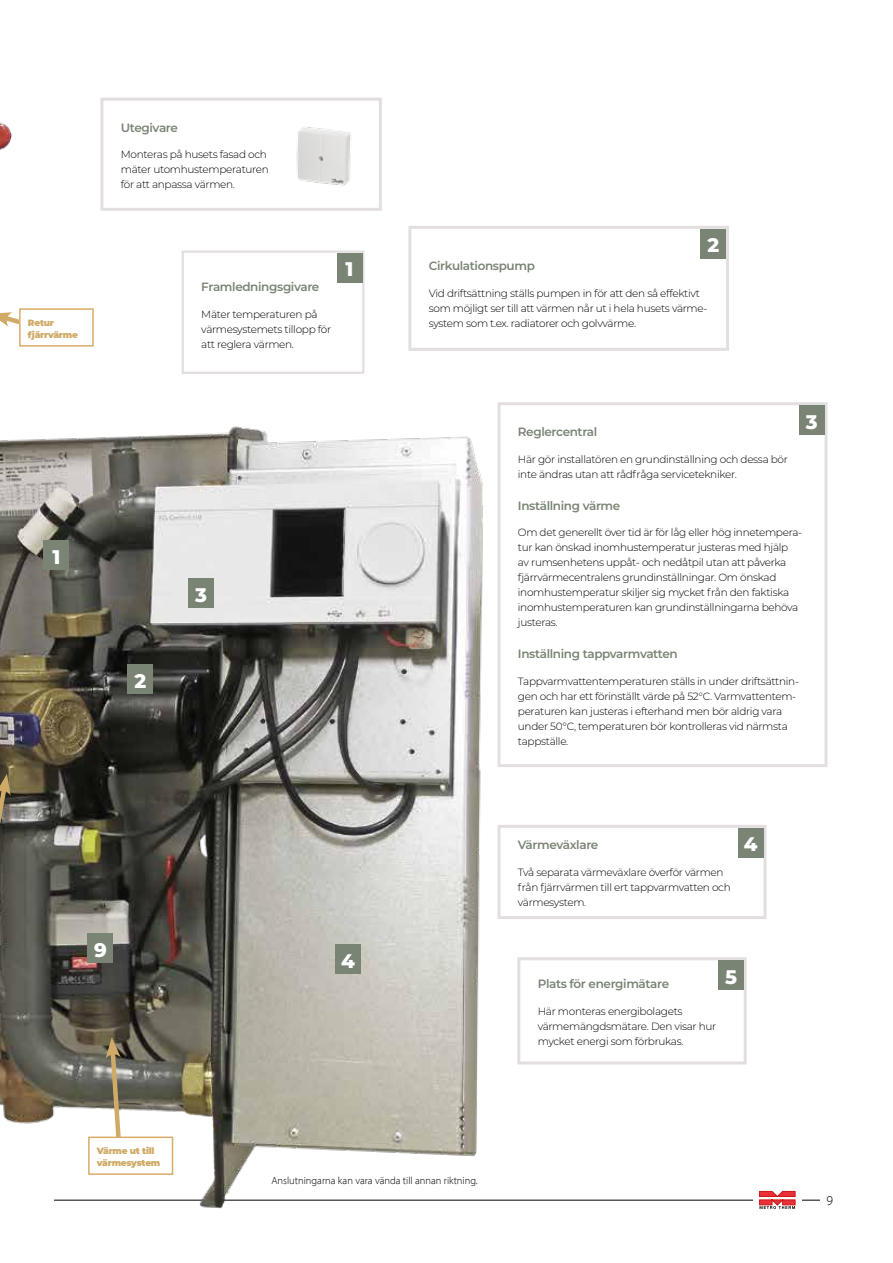
<style>
.page{position:relative;width:893px;height:1263px;background:#fff}
.page>*{position:absolute;margin:0;border:0;box-sizing:border-box;transform-origin:0 0}
.t1{font:800 19.65px "Montserrat";color:#fff}
.t2{font:300 13.5px "Myriad Pro";color:#000}
.t3{font:600 12px "Montserrat";letter-spacing:-.03em;color:#798474}
.t4{font:300 10.5px/15px "Montserrat";letter-spacing:-.03em;color:#000}
.t5{font:300 10.5px "Myriad Pro";color:#000}
.t6{font:900 9px/11.7px "Montserrat";letter-spacing:-.03em;color:#d0ab67}
</style>
<div class="page">
<hr style="left:54px;top:1200px;width:785px;height:1px;background:#000">
<div style="left:753px;top:1198px;width:48px;height:11px;background:#fff"></div>
<svg style="left:759px;top:1191px;width:36px;height:18px"></svg>
<div style="left:820px;top:1191px;width:19px;height:18px;background:#fff"></div>
<img style="left:0;top:97px;width:729px;height:1112px">
<svg style="left:0;top:774px;width:11px;height:379px;background:#6f685a"></svg>
<div style="left:102px;top:99px;width:278px;height:110px;background:#fff"></div>
<div style="left:100px;top:98px;width:282px;height:113px;border:3px solid #e3dedf"></div>
<div style="left:519px;top:959px;width:226px;height:104px;background:#fff"></div>
<div style="left:517px;top:957px;width:230px;height:107px;border:3px solid #e3dedf"></div>
<div style="left:410px;top:227px;width:317px;height:122px;background:#fff"></div>
<div style="left:408px;top:226px;width:321px;height:125px;border:3px solid #e3dedf"></div>
<div style="left:499px;top:826px;width:266px;height:91px;background:#fff"></div>
<div style="left:497px;top:825px;width:269px;height:94px;border:3px solid #e3dedf"></div>
<svg style="left:106px;top:1037px;width:17px;height:99px"></svg>
<svg style="left:0;top:312px;width:19px;height:16px"></svg>
<div style="left:20px;top:309px;width:73px;height:37px;background:#fff"></div>
<div style="left:19px;top:308px;width:75px;height:39px;border:2px solid #d8ac6b"></div>
<div style="left:499px;top:404px;width:327px;height:362px;background:#fff"></div>
<div style="left:497px;top:402px;width:330px;height:365px;border:3px solid #e3dedf"></div>
<div style="left:799px;top:405px;width:25px;height:30px;background:#798474"></div>
<div style="left:44px;top:540px;width:25px;height:30px;background:#798474"></div>
<div style="left:128px;top:664px;width:25px;height:30px;background:#798474"></div>
<div style="left:718px;top:960px;width:26px;height:30px;background:#798474"></div>
<div style="left:701px;top:229px;width:25px;height:29px;background:#798474"></div>
<div style="left:189px;top:578px;width:25px;height:30px;background:#798474"></div>
<div style="left:183px;top:252px;width:180px;height:121px;background:#fff"></div>
<div style="left:182px;top:251px;width:182px;height:123px;border:2px solid #e3dedf"></div>
<div style="left:337px;top:253px;width:25px;height:29px;background:#798474"></div>
<div style="left:738px;top:828px;width:25px;height:29px;background:#798474"></div>
<div style="left:335px;top:945px;width:26px;height:29px;background:#798474"></div>
<div style="left:88px;top:933px;width:25px;height:30px;background:#798474"></div>
<div style="left:89px;top:1137px;width:84px;height:37px;background:#fff"></div>
<div style="left:88px;top:1136px;width:85px;height:39px;border:2px solid #d8ac6b"></div>
<img style="left:296px;top:126px;width:55px;height:60px">
<p class="t6" style="left:28px;top:316px;width:51px">Retur fjärrvärme</p>
<p class="t3" style="left:121px;top:119px;width:59px">Utegivare</p>
<p class="t4" style="left:121px;top:147px;width:150px">Monteras på husets fasad och mäter utomhustemperaturen för att anpassa värmen.</p>
<p class="t3" style="left:201px;top:278px;width:120px">Framledningsgivare</p>
<p class="t4" style="left:201px;top:306px;width:131px">Mäter temperaturen på värmesystemets tillopp för att reglera värmen.</p>
<h1 class="t1" style="left:346px;top:255px;width:9px">1</h1>
<h1 class="t1" style="left:52px;top:542px;width:9px">1</h1>
<h1 class="t1" style="left:134px;top:666px;width:13px">2</h1>
<h1 class="t1" style="left:195px;top:580px;width:13px">3</h1>
<h1 class="t1" style="left:94px;top:936px;width:14px">9</h1>
<h1 class="t1" style="left:341px;top:947px;width:15px">4</h1>
<h1 class="t1" style="left:707px;top:231px;width:13px">2</h1>
<p class="t3" style="left:429px;top:257px;width:108px">Cirkulationspump</p>
<p class="t4" style="left:429px;top:285px;width:280px">Vid driftsättning ställs pumpen in för att den så effektivt som möjligt ser till att värmen når ut i hela husets värme&shy;system som t.ex. radiatorer och golvvärme.</p>
<h1 class="t1" style="left:806px;top:407px;width:13px">3</h1>
<p class="t3" style="left:518px;top:423px;width:81px">Reglercentral</p>
<p class="t4" style="left:518px;top:451px;width:272px">Här gör installatören en grundinställning och dessa bör inte ändras utan att rådfråga servicetekniker.</p>
<p class="t3" style="left:518px;top:497px;width:104px">Inställning värme</p>
<p class="t4" style="left:518px;top:525px;width:286px">Om det generellt över tid är för låg eller hög innetempera&shy;tur kan önskad inomhustemperatur justeras med hjälp av rumsenhetens uppåt- och nedåtpil utan att påverka fjärrvärmecentralens grundinställningar. Om önskad inomhustemperatur skiljer sig mycket från den faktiska inomhustemperaturen kan grundinställningarna behöva justeras.</p>
<p class="t3" style="left:518px;top:646px;width:161px">Inställning tappvarmvatten</p>
<p class="t4" style="left:518px;top:673px;width:283px">Tappvarmvattentemperaturen ställs in under driftsättnin&shy;gen och har ett förinställt värde på 52°C. Varmvattentem&shy;peraturen kan justeras i efterhand men bör aldrig vara under 50°C, temperaturen bör kontrolleras vid närmsta tappställe.</p>
<p class="t3" style="left:518px;top:837px;width:82px">Värmeväxlare</p>
<p class="t4" style="left:518px;top:864px;width:214px">Två separata värmeväxlare överför värmen från fjärrvärmen till ert tappvarmvatten och värmesystem.</p>
<h1 class="t1" style="left:744px;top:830px;width:15px">4</h1>
<p class="t3" style="left:538px;top:976px;width:133px">Plats för energimätare</p>
<p class="t4" style="left:538px;top:1003px;width:180px">Här monteras energibolagets värmemängdsmätare. Den visar hur mycket energi som förbrukas.</p>
<h1 class="t1" style="left:725px;top:962px;width:13px">5</h1>
<p class="t6" style="left:97px;top:1145px;width:65px">Värme ut till värmesystem</p>
<p class="t5" style="left:271px;top:1174px;width:208px">Anslutningarna kan vara vända till annan riktning.</p>
<p class="t2" style="left:826px;top:1192px;width:8px">9</p>
</div>
